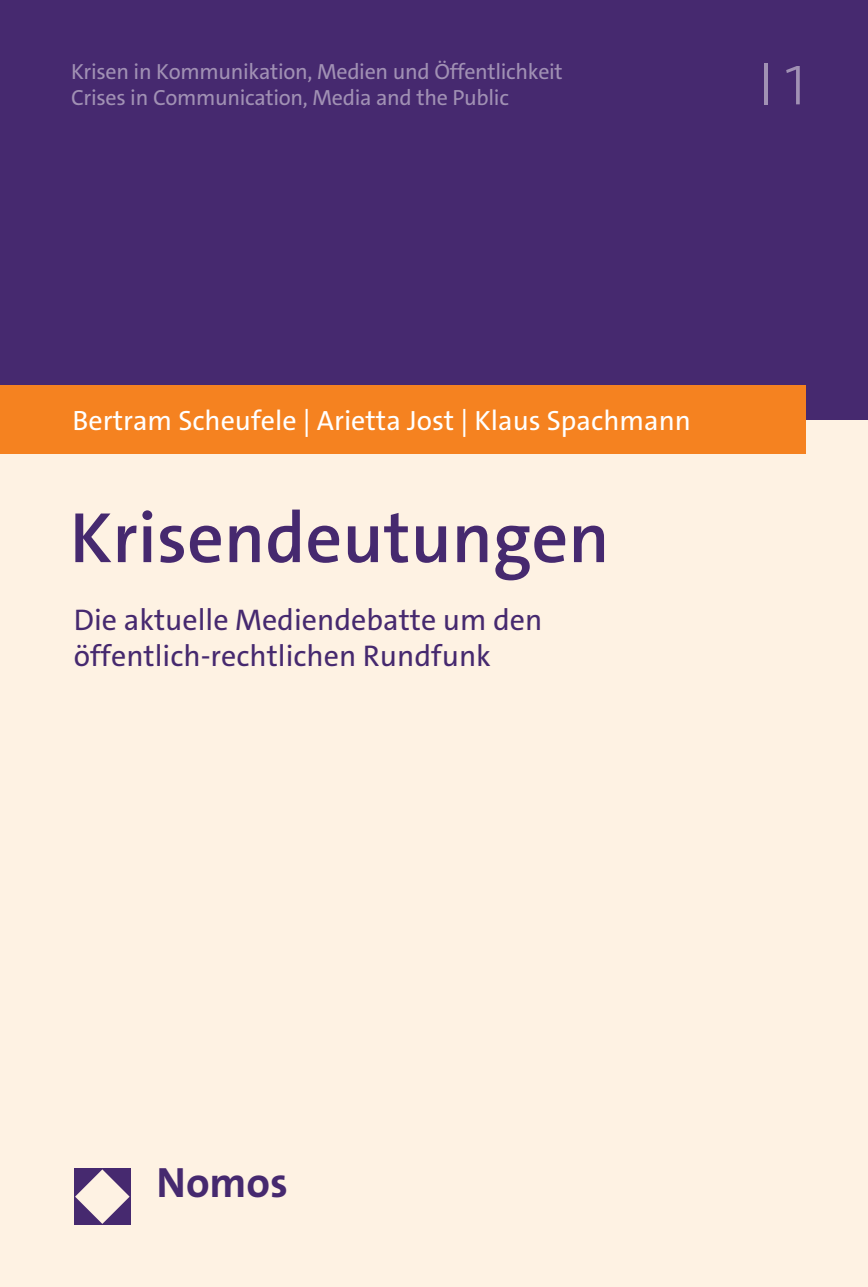
<style>
.page{position:relative;width:868px;height:1287px;background:#fff}
.page>*{position:absolute;margin:0;border:0;box-sizing:border-box;transform-origin:0 0}
.t1{font:600 72px "The Sans C5";color:#46296f}
.t2{font:300 56.8px "The Sans C5";color:#a191b4}
.t3{font:700 42.6px "The Sans C5";color:#46296f}
.t4{font:30px/36px "The Sans C5";color:#46296f}
.t5{font:28px "The Sans C5";color:#fff}
.t6{font:22px/26.4px "The Sans C5";letter-spacing:-.015em;color:#a191b4}
</style>
<div class="page">
<div style="left:0;top:420px;width:867px;height:867px;background:#fef2e3"></div>
<div style="left:0;top:0;width:867px;height:420px;background:#46296f"></div>
<div style="left:0;top:386px;width:805px;height:68px;background:#f58220"></div>
<div style="left:74px;top:1168px;width:57px;height:57px;background:#46296f"></div>
<svg style="left:75px;top:1169px;width:55px;height:55px"></svg>
<p class="t6" style="left:71px;top:58px;width:493px">Krisen in Kommunikation, Medien und Öffentlichkeit<br>Crises in Communication, Media and the Public</p>
<h2 class="t2" style="left:758px;top:49px;width:49px">l1</h2>
<p class="t5" style="left:72px;top:403px;width:620px">Bertram Scheufele | Arietta Jost | Klaus Spachmann</p>
<h1 class="t1" style="left:70px;top:492px;width:541px">Krisendeutungen</h1>
<h3 class="t4" style="left:74px;top:602px;width:470px">Die aktuelle Mediendebatte um den öffentlich-rechtlichen Rundfunk</h3>
<h3 class="t3" style="left:156px;top:1155px;width:133px">Nomos</h3>
</div>
